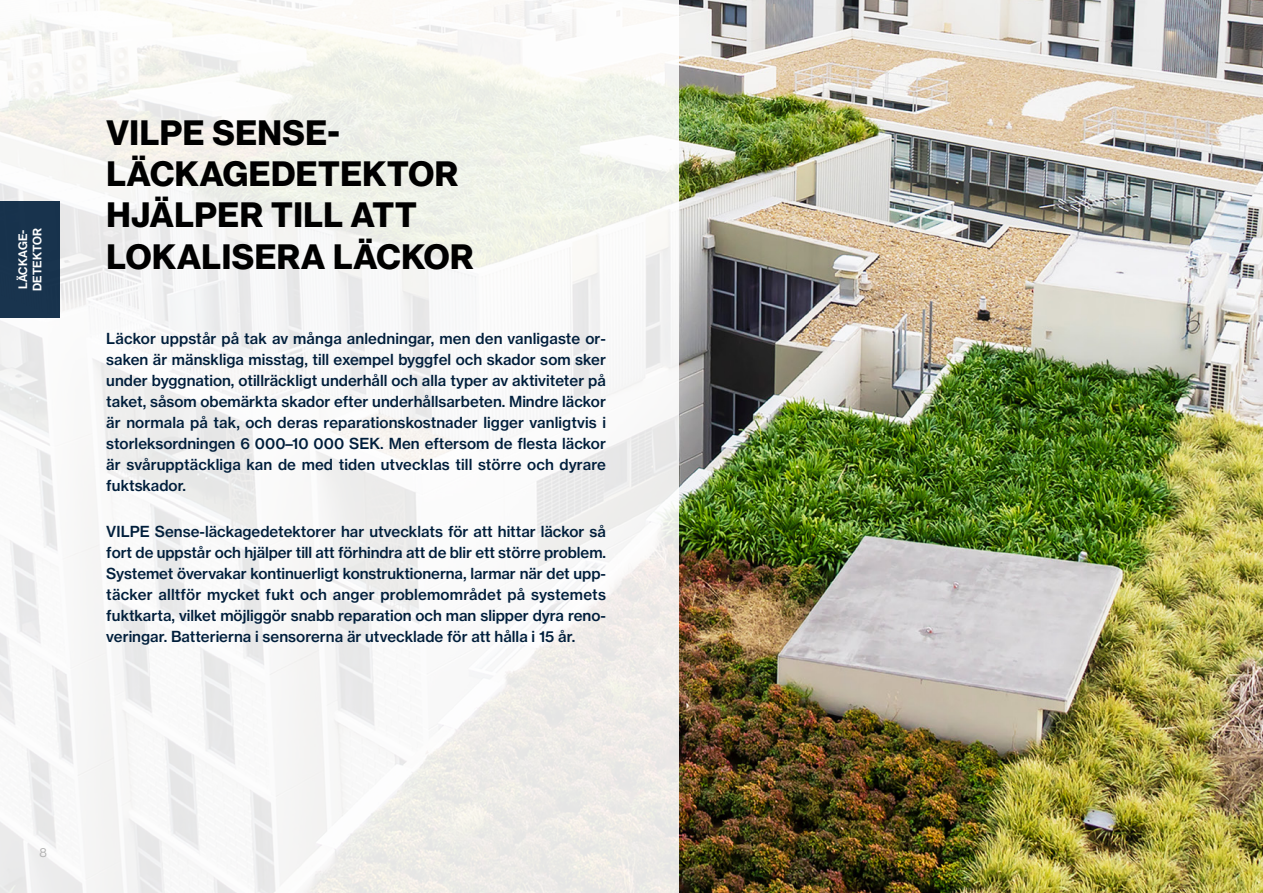
<style>
.page{position:relative;width:1263px;height:893px;background:#fff}
.page>*{position:absolute;margin:0;border:0;box-sizing:border-box;transform-origin:0 0}
.Headlines_1{font:34.5px/41.4px "N Haas Grotesk DS Pro 75 Bd";letter-spacing:.015em;color:#000}
.Introduction_ingress{font:15px/21px "N Haas Grotesk TX Pro 65 Md";color:#001e3b;text-align:justify}
.t1{font:12.75px "N Haas Grotesk DS Pro 55 Rg";color:#b2b2b2}
.t2{font:12px/14.4px "N Haas Grotesk DS Pro 65 Md";letter-spacing:.015em;color:#fff}
</style>
<div class="page">
<img style="left:678px;top:0;width:585px;height:893px">
<div style="left:0;top:0;width:678px;height:893px;background:linear-gradient(to right,#f5f5f5,#f3f2ef)"></div>
<div style="left:0;top:201px;width:60px;height:117px;background:#18334d"></div>
<p class="t2" style="left:16px;top:291px;width:65px;rotate:-90deg">LÄCKAGE-<br>DETEKTOR</p>
<p class="Headlines_1" style="left:107px;top:112px;width:368px">VILPE SENSE-<br>LÄCKAGEDETEKTOR<br>HJÄLPER TILL ATT<br>LOKALISERA LÄCKOR</p>
<p class="Introduction_ingress" style="left:106px;top:327px;width:501px">Läckor uppstår på tak av många anledningar, men den vanligaste or&shy;saken är mänskliga misstag, till exempel byggfel och skador som sker under byggnation, otillräckligt underhåll och alla typer av aktiviteter på taket, såsom obemärkta skador efter underhållsarbeten. Mindre läckor är normala på tak, och deras reparationskostnader ligger vanligtvis i storleksordningen 6 000–10 000 SEK. Men eftersom de flesta läckor är svårupptäckliga kan de med tiden utvecklas till större och dyrare fuktskador.</p>
<p class="Introduction_ingress" style="left:106px;top:521px;width:501px">VILPE Sense-läckagedetektorer har utvecklats för att hittar läckor så fort de uppstår och hjälper till att förhindra att de blir ett större problem.<br>Systemet övervakar kontinuerligt konstruktionerna, larmar när det upp&shy;täcker alltför mycket fukt och anger problemområdet på systemets fuktkarta, vilket möjliggör snabb reparation och man slipper dyra reno&shy;veringar. Batterierna i sensorerna är utvecklade för att hålla i 15 år.</p>
<p class="t1" style="left:39px;top:845px;width:9px">8</p>
</div>
